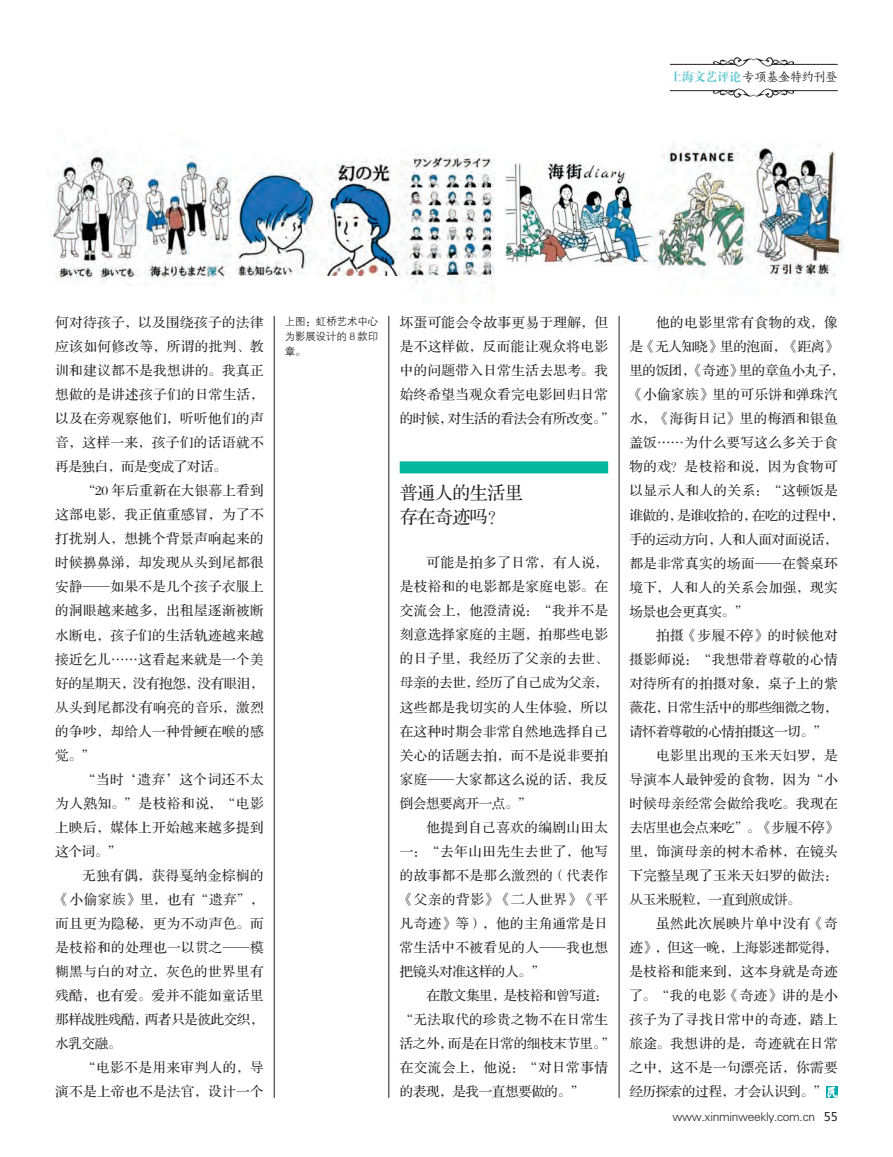
<style>
.page{position:relative;width:893px;height:1157px;background:#fff}
.page>*{position:absolute;margin:0;border:0;box-sizing:border-box;transform-origin:0 0}
.t1{font:18px/24px "FZS3 K GBK1 0";letter-spacing:-.025em;color:#231f20}
.t2{font:13.5px/24px "FZS3 JW GB1 0";letter-spacing:.035em;color:#231f20}
.t3{font:13.5px "FZS3 JW GB1 0";letter-spacing:-.025em;color:#231f20}
.t4{font:13.5px "FZS3 JW GB1 0";letter-spacing:.055em;color:#231f20}
.t5{font:12.15px "FZSKBXKJW GB1 0";letter-spacing:-.025em;color:#231f20}
.t6{font:12px "FZXH1 JW GB1 0";letter-spacing:-.025em;color:#231f20}
.t7{font:10.5px/15px "FZZDXJW GB1 0";letter-spacing:-.015em;color:#231f20;text-align:justify}
.s1{font-family:"FZDBSJW GB1 0";color:#63c8cf}
.s2{font-family:"Microsoft Ya Hei"}
</style>
<div class="page">
<img style="left:714px;top:57px;width:80px;height:10px">
<hr style="left:670px;top:64px;width:66px;height:1px;background:#231f20">
<hr style="left:771px;top:64px;width:67px;height:1px;background:#231f20">
<img style="left:714px;top:88px;width:80px;height:10px">
<hr style="left:670px;top:90px;width:66px;height:1px;background:#231f20">
<hr style="left:771px;top:90px;width:67px;height:1px;background:#231f20">
<hr style="left:389px;top:316px;width:1px;height:781px;background:#231f20">
<hr style="left:619px;top:316px;width:1px;height:781px;background:#231f20">
<hr style="left:274px;top:316px;width:1px;height:781px;background:#231f20">
<div style="left:400px;top:461px;width:208px;height:12px;background:#03b89d"></div>
<svg style="left:827px;top:1086px;width:11px;height:11px"></svg>
<img style="left:53px;top:150px;width:178px;height:135px">
<img style="left:236px;top:158px;width:163px;height:117px">
<img style="left:399px;top:153px;width:95px;height:133px">
<img style="left:655px;top:144px;width:188px;height:141px">
<img style="left:504px;top:161px;width:151px;height:104px">
<p class="t5" style="left:670px;top:71px;width:169px"><span class="s1">上海文艺评论</span>专项基金特约刊登</p>
<p class="t2" style="left:55px;top:311px;width:210px">何对待孩子，以及围绕孩子的法律</p>
<p class="t2" style="left:55px;top:335px;width:210px">应该如何修改等，所谓的批判、教</p>
<p class="t2" style="left:55px;top:359px;width:210px">训和建议都不是我想讲的。我真正</p>
<p class="t2" style="left:55px;top:383px;width:210px">想做的是讲述孩子们的日常生活，</p>
<p class="t2" style="left:55px;top:407px;width:210px">以及在旁观察他们，听听他们的声</p>
<p class="t2" style="left:55px;top:431px;width:210px">音，这样一来，孩子们的话语就不</p>
<p class="t3" style="left:55px;top:460px;width:173px">再是独白，而是变成了对话。</p>
<p class="t2" style="left:82px;top:479px;width:183px">“20 年后重新在大银幕上看到</p>
<p class="t2" style="left:55px;top:503px;width:210px">这部电影，我正值重感冒，为了不</p>
<p class="t2" style="left:55px;top:527px;width:210px">打扰别人，想挑个背景声响起来的</p>
<p class="t2" style="left:55px;top:551px;width:210px">时候擤鼻涕，却发现从头到尾都很</p>
<p class="t2" style="left:55px;top:575px;width:210px">安静——如果不是几个孩子衣服上</p>
<p class="t2" style="left:55px;top:599px;width:210px">的洞眼越来越多，出租屋逐渐被断</p>
<p class="t2" style="left:55px;top:623px;width:210px">水断电，孩子们的生活轨迹越来越</p>
<p class="t2" style="left:55px;top:647px;width:210px">接近乞儿……这看起来就是一个美</p>
<p class="t3" style="left:55px;top:676px;width:210px">好的星期天，没有抱怨，没有眼泪，</p>
<p class="t2" style="left:55px;top:695px;width:210px">从头到尾都没有响亮的音乐，激烈</p>
<p class="t2" style="left:55px;top:719px;width:210px">的争吵，却给人一种骨鲠在喉的感</p>
<p class="t2" style="left:55px;top:743px;width:41px">觉。”</p>
<p class="t2" style="left:82px;top:767px;width:183px">“当时‘遗弃’这个词还不太</p>
<p class="t4" style="left:55px;top:796px;width:210px">为人熟知。”是枝裕和说，“电影</p>
<p class="t2" style="left:55px;top:815px;width:210px">上映后，媒体上开始越来越多提到</p>
<p class="t2" style="left:55px;top:839px;width:68px">这个词。”</p>
<p class="t2" style="left:82px;top:863px;width:183px">无独有偶，获得戛纳金棕榈的</p>
<p class="t2" style="left:55px;top:887px;width:210px">《小偷家族》里，也有“遗弃”，</p>
<p class="t2" style="left:55px;top:911px;width:210px">而且更为隐秘，更为不动声色。而</p>
<p class="t2" style="left:55px;top:935px;width:210px">是枝裕和的处理也一以贯之——模</p>
<p class="t2" style="left:55px;top:959px;width:210px">糊黑与白的对立，灰色的世界里有</p>
<p class="t2" style="left:55px;top:983px;width:210px">残酷，也有爱。爱并不能如童话里</p>
<p class="t3" style="left:55px;top:1012px;width:210px">那样战胜残酷，两者只是彼此交织，</p>
<p class="t2" style="left:55px;top:1031px;width:68px">水乳交融。</p>
<p class="t2" style="left:82px;top:1055px;width:183px">“电影不是用来审判人的，导</p>
<p class="t2" style="left:55px;top:1079px;width:210px">演不是上帝也不是法官，设计一个</p>
<p class="t7" style="left:285px;top:314px;width:95px">上图：虹桥艺术中心为影展设计的 8 款印章。</p>
<p class="t2" style="left:400px;top:311px;width:217px">坏蛋可能会令故事更易于理解，但是不这样做，反而能让观众将电影中的问题带入日常生活去思考。我始终希望当观众看完电影回归日常的时候，对生活的看法会有所改变。”</p>
<p class="t1" style="left:400px;top:482px;width:125px">普通人的生活里存在奇迹吗？</p>
<p class="t2" style="left:426px;top:551px;width:183px">可能是拍多了日常，有人说，</p>
<p class="t2" style="left:400px;top:575px;width:210px">是枝裕和的电影都是家庭电影。在</p>
<p class="t2" style="left:400px;top:599px;width:210px">交流会上，他澄清说：“我并不是</p>
<p class="t2" style="left:400px;top:623px;width:210px">刻意选择家庭的主题，拍那些电影</p>
<p class="t2" style="left:400px;top:647px;width:210px">的日子里，我经历了父亲的去世、</p>
<p class="t3" style="left:400px;top:676px;width:210px">母亲的去世，经历了自己成为父亲，</p>
<p class="t2" style="left:400px;top:695px;width:210px">这些都是我切实的人生体验，所以</p>
<p class="t2" style="left:400px;top:719px;width:210px">在这种时期会非常自然地选择自己</p>
<p class="t2" style="left:400px;top:743px;width:210px">关心的话题去拍，而不是说非要拍</p>
<p class="t2" style="left:400px;top:767px;width:210px">家庭——大家都这么说的话，我反</p>
<p class="t3" style="left:400px;top:796px;width:133px">倒会想要离开一点。”</p>
<p class="t2" style="left:426px;top:815px;width:183px">他提到自己喜欢的编剧山田太</p>
<p class="t2" style="left:400px;top:839px;width:210px">一：“去年山田先生去世了，他写</p>
<p class="t2" style="left:400px;top:863px;width:210px">的故事都不是那么激烈的（代表作</p>
<p class="t2" style="left:400px;top:887px;width:210px">《父亲的背影》《二人世界》《平</p>
<p class="t2" style="left:400px;top:911px;width:210px">凡奇迹》等），他的主角通常是日</p>
<p class="t2" style="left:400px;top:935px;width:210px">常生活中不被看见的人——我也想</p>
<p class="t3" style="left:400px;top:964px;width:147px">把镜头对准这样的人。”</p>
<p class="t3" style="left:426px;top:988px;width:183px">在散文集里，是枝裕和曾写道：</p>
<p class="t2" style="left:400px;top:1007px;width:210px">“无法取代的珍贵之物不在日常生</p>
<p class="t3" style="left:400px;top:1036px;width:217px">活之外，而是在日常的细枝末节里。”</p>
<p class="t2" style="left:400px;top:1055px;width:210px">在交流会上，他说：“对日常事情</p>
<p class="t3" style="left:400px;top:1084px;width:186px">的表现，是我一直想要做的。”</p>
<p class="t2" style="left:656px;top:311px;width:183px">他的电影里常有食物的戏，像</p>
<p class="t3" style="left:629px;top:340px;width:210px">是《无人知晓》里的泡面，《距离》</p>
<p class="t3" style="left:629px;top:364px;width:217px">里的饭团，《奇迹》里的章鱼小丸子，</p>
<p class="t2" style="left:629px;top:383px;width:210px">《小偷家族》里的可乐饼和弹珠汽</p>
<p class="t2" style="left:629px;top:407px;width:210px">水，《海街日记》里的梅酒和银鱼</p>
<p class="t2" style="left:629px;top:431px;width:210px">盖饭……为什么要写这么多关于食</p>
<p class="t2" style="left:629px;top:455px;width:210px">物的戏？是枝裕和说，因为食物可</p>
<p class="t2" style="left:629px;top:479px;width:210px">以显示人和人的关系：“这顿饭是</p>
<p class="t3" style="left:629px;top:508px;width:217px">谁做的，是谁收拾的，在吃的过程中，</p>
<p class="t3" style="left:629px;top:532px;width:210px">手的运动方向，人和人面对面说话，</p>
<p class="t2" style="left:629px;top:551px;width:210px">都是非常真实的场面——在餐桌环</p>
<p class="t2" style="left:629px;top:575px;width:210px">境下，人和人的关系会加强，现实</p>
<p class="t3" style="left:629px;top:604px;width:120px">场景也会更真实。”</p>
<p class="t2" style="left:656px;top:623px;width:183px">拍摄《步履不停》的时候他对</p>
<p class="t2" style="left:629px;top:647px;width:210px">摄影师说：“我想带着尊敬的心情</p>
<p class="t2" style="left:629px;top:671px;width:210px">对待所有的拍摄对象，桌子上的紫</p>
<p class="t3" style="left:629px;top:700px;width:210px">薇花，日常生活中的那些细微之物，</p>
<p class="t3" style="left:629px;top:724px;width:199px">请怀着尊敬的心情拍摄这一切。”</p>
<p class="t2" style="left:656px;top:743px;width:183px">电影里出现的玉米天妇罗，是</p>
<p class="t2" style="left:629px;top:767px;width:210px">导演本人最钟爱的食物，因为“小</p>
<p class="t2" style="left:629px;top:791px;width:210px">时候母亲经常会做给我吃。我现在</p>
<p class="t3" style="left:629px;top:820px;width:210px">去店里也会点来吃”。《步履不停》</p>
<p class="t2" style="left:629px;top:839px;width:210px">里，饰演母亲的树木希林，在镜头</p>
<p class="t2" style="left:629px;top:863px;width:210px">下完整呈现了玉米天妇罗的做法：</p>
<p class="t3" style="left:629px;top:892px;width:173px">从玉米脱粒，一直到煎成饼。</p>
<p class="t2" style="left:656px;top:911px;width:183px">虽然此次展映片单中没有《奇</p>
<p class="t3" style="left:629px;top:940px;width:210px">迹》，但这一晚，上海影迷都觉得，</p>
<p class="t2" style="left:629px;top:959px;width:210px">是枝裕和能来到，这本身就是奇迹</p>
<p class="t2" style="left:629px;top:983px;width:210px">了。“我的电影《奇迹》讲的是小</p>
<p class="t2" style="left:629px;top:1007px;width:210px">孩子为了寻找日常中的奇迹，踏上</p>
<p class="t2" style="left:629px;top:1031px;width:210px">旅途。我想讲的是，奇迹就在日常</p>
<p class="t2" style="left:629px;top:1055px;width:210px">之中，这不是一句漂亮话，你需要</p>
<p class="t3" style="left:629px;top:1084px;width:199px">经历探索的过程，才会认识到。”</p>
<p class="t6" style="left:673px;top:1109px;width:167px">www.xinminweekly.com.cn <span class="s2">55</span></p>
</div>
